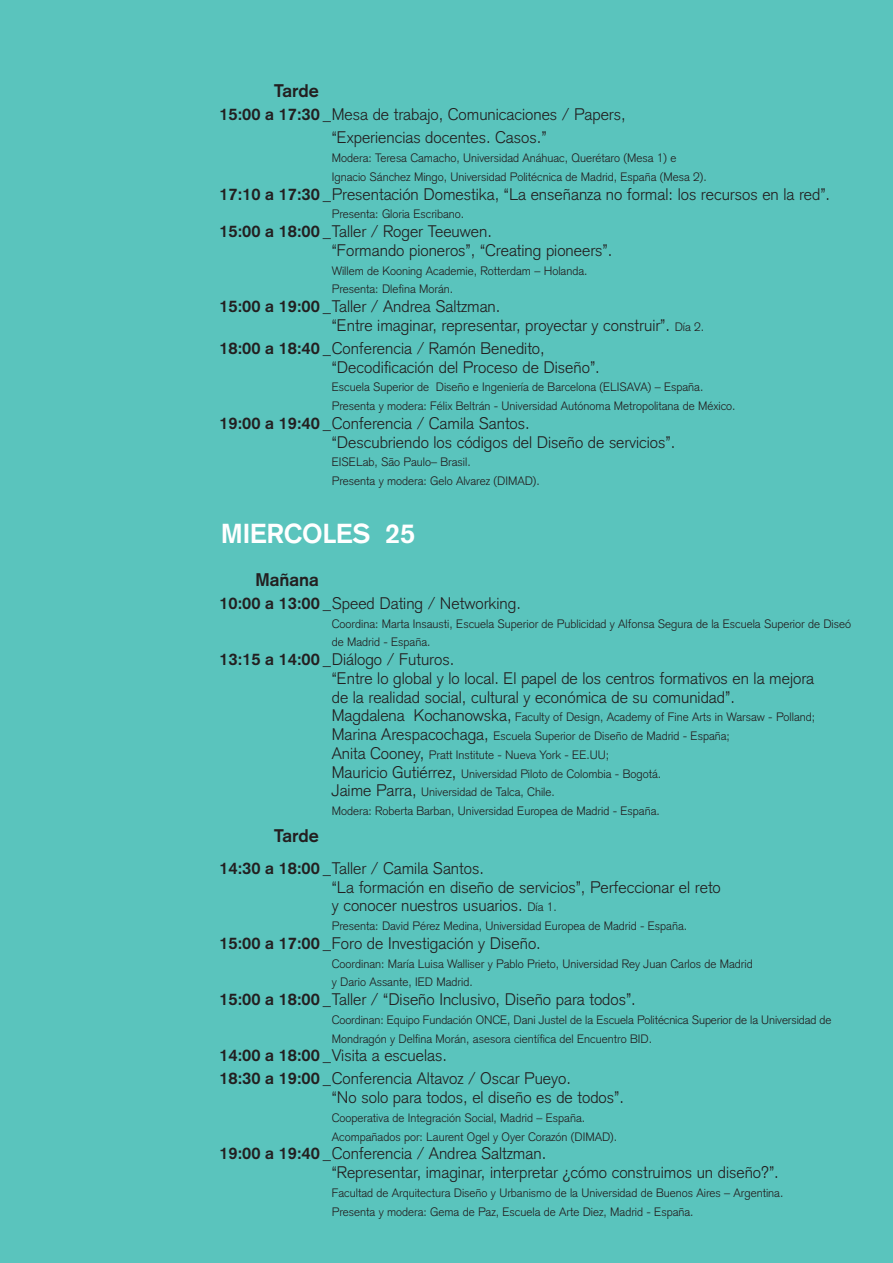
<style>
.page{position:relative;width:893px;height:1263px;background:#5ac4bd}
.page>*{position:absolute;margin:0;border:0;box-sizing:border-box;transform-origin:0 0}
.Días_semana{font:700 27px "Akzidenz Grotesk";color:#fff}
.mañana_y_tarde{font:700 18px "Akzidenz Grotesk";color:#231f20}
.texto_programa{font:300 16.5px/18.8px "Akzidenz Grotesk";color:#231f20}
.mañana_y_tarde-2{font:300 16.5px/18.8px "Akzidenz Grotesk";color:#231f20}
.texto_programa-2{font:300 12px/18.8px "Akzidenz Grotesk";color:#231f20}
.s1{font-weight:700}
.s2{font-size:12px}
.s3{font-size:16.5px}
</style>
<div class="page">
<p class="mañana_y_tarde" style="left:274px;top:80px;width:46px">Tarde</p>
<p class="texto_programa" style="left:219px;top:105px;width:408px"><span class="s1">15:00 a 17:30 _</span>Mesa de trabajo, Comunicaciones / Papers,</p>
<p class="texto_programa" style="left:332px;top:128px;width:216px">“Experiencias docentes. Casos.”</p>
<p class="texto_programa-2" style="left:332px;top:149px;width:346px">Modera: Teresa Camacho, Universidad Anáhuac, Querétaro (Mesa 1) e</p>
<p class="texto_programa-2" style="left:332px;top:167px;width:376px">Ignacio Sánchez Mingo, Universidad Politécnica de Madrid, España (Mesa 2).</p>
<p class="texto_programa" style="left:219px;top:185px;width:612px"><span class="s1">17:10 a 17:30 _</span>Presentación Domestika, “La enseñanza no formal: los recursos en la red”.</p>
<p class="texto_programa-2" style="left:332px;top:205px;width:134px">Presenta: Gloria Escribano.</p>
<p class="texto_programa" style="left:332px;top:222px;width:282px;text-indent:-112px"><span class="s1">15:00 a 18:00 _</span>Taller / Roger Teeuwen.<br>“Formando pioneros”, “Creating pioneers”.</p>
<p class="texto_programa-2" style="left:332px;top:261px;width:257px">Willem de Kooning Academie, Rotterdam – Holanda.</p>
<p class="texto_programa-2" style="left:332px;top:280px;width:123px">Presenta: Dlefina Morán.</p>
<p class="texto_programa" style="left:332px;top:297px;width:374px;text-indent:-112px"><span class="s1">15:00 a 19:00 _</span>Taller / Andrea Saltzman.<br>“Entre imaginar, representar, proyectar y construir”. <span class="s2">Día 2.</span></p>
<p class="texto_programa" style="left:332px;top:339px;width:270px;text-indent:-112px"><span class="s1">18:00 a 18:40 _</span>Conferencia / Ramón Benedito, “Decodificación del Proceso de Diseño”.</p>
<p class="texto_programa-2" style="left:332px;top:378px;width:373px">Escuela Superior de Diseño e Ingeniería de Barcelona (ELISAVA) – España.</p>
<p class="texto_programa-2" style="left:332px;top:397px;width:405px">Presenta y modera: Félix Beltrán - Universidad Autónoma Metropolitana de México.</p>
<p class="texto_programa" style="left:332px;top:414px;width:345px;text-indent:-112px"><span class="s1">19:00 a 19:40 _</span>Conferencia / Camila Santos.<br>“Descubriendo los códigos del Diseño de servicios”.</p>
<p class="texto_programa-2" style="left:332px;top:453px;width:140px">EISELab, São Paulo– Brasil.</p>
<p class="texto_programa-2" style="left:332px;top:472px;width:209px">Presenta y modera: Gelo Alvarez (DIMAD).</p>
<p class="Días_semana" style="left:221px;top:517px;width:196px">MIERCOLES 25</p>
<p class="mañana_y_tarde" style="left:256px;top:569px;width:65px">Mañana</p>
<p class="texto_programa" style="left:219px;top:594px;width:303px"><span class="s1">10:00 a 13:00 _</span>Speed Dating / Networking.</p>
<p class="texto_programa-2" style="left:332px;top:614px;width:521px">Coordina: Marta Insausti, Escuela Superior de Publicidad y Alfonsa Segura de la Escuela Superior de Diseó de Madrid - España.</p>
<p class="texto_programa" style="left:332px;top:650px;width:484px;text-indent:-112px"><span class="s1">13:15 a 14:00 _</span>Diálogo / Futuros.<br>“Entre lo global y lo local. El papel de los centros formativos en la mejora de la realidad social, cultural y económica de su comunidad”.</p>
<p class="texto_programa-2" style="left:332px;top:708px;width:485px"><span class="s3">Magdalena Kochanowska,</span> Faculty of Design, Academy of Fine Arts in Warsaw - Polland;<br><span class="s3">Marina Arespacochaga,</span> Escuela Superior de Diseño de Madrid - España;<br><span class="s3">Anita Cooney,</span> Pratt Institute - Nueva York - EE.UU;</p>
<p class="texto_programa-2" style="left:332px;top:764px;width:331px"><span class="s3">Mauricio Gutiérrez,</span> Universidad Piloto de Colombia - Bogotá.</p>
<p class="texto_programa-2" style="left:332px;top:783px;width:225px"><span class="s3">Jaime Parra,</span> Universidad de Talca, Chile.</p>
<p class="texto_programa-2" style="left:332px;top:802px;width:329px">Modera: Roberta Barban, Universidad Europea de Madrid - España.</p>
<p class="mañana_y_tarde" style="left:274px;top:825px;width:46px">Tarde</p>
<p class="mañana_y_tarde-2" style="left:332px;top:859px;width:391px;text-indent:-112px"><span class="s1">14:30 a 18:00 _</span>Taller / Camila Santos.<br>“La formación en diseño de servicios”, Perfeccionar el reto y conocer nuestros usuarios. <span class="s2">Día 1.</span></p>
<p class="texto_programa-2" style="left:332px;top:917px;width:357px">Presenta: David Pérez Medina, Universidad Europea de Madrid - España.</p>
<p class="texto_programa" style="left:219px;top:934px;width:323px"><span class="s1">15:00 a 17:00 _</span>Foro de Investigación y Diseño.</p>
<p class="texto_programa-2" style="left:332px;top:954px;width:422px">Coordinan: María Luisa Walliser y Pablo Prieto, Universidad Rey Juan Carlos de Madrid</p>
<p class="texto_programa-2" style="left:332px;top:973px;width:142px">y Dario Assante, IED Madrid.</p>
<p class="texto_programa" style="left:219px;top:990px;width:418px"><span class="s1">15:00 a 18:00 _</span>Taller / “Diseño Inclusivo, Diseño para todos”.</p>
<p class="texto_programa-2" style="left:332px;top:1010px;width:501px">Coordinan: Equipo Fundación ONCE, Dani Justel de la Escuela Politécnica Superior de la Universidad de<br>Mondragón y Delfina Morán, asesora científica del Encuentro BID.</p>
<p class="texto_programa" style="left:219px;top:1046px;width:229px"><span class="s1">14:00 a 18:00 _</span>Visita a escuelas.</p>
<p class="texto_programa" style="left:332px;top:1069px;width:294px;text-indent:-112px"><span class="s1">18:30 a 19:00 _</span>Conferencia Altavoz / Oscar Pueyo.<br>“No solo para todos, el diseño es de todos”.</p>
<p class="texto_programa-2" style="left:332px;top:1108px;width:287px">Cooperativa de Integración Social, Madrid – España.<br>Acompañados por: Laurent Ogel y Oyer Corazón (DIMAD).</p>
<p class="texto_programa" style="left:332px;top:1144px;width:449px;text-indent:-112px"><span class="s1">19:00 a 19:40 _</span>Conferencia / Andrea Saltzman.<br>“Representar, imaginar, interpretar ¿cómo construimos un diseño?”.</p>
<p class="texto_programa-2" style="left:332px;top:1183px;width:453px">Facultad de Arquitectura Diseño y Urbanismo de la Universidad de Buenos Aires – Argentina.<br>Presenta y modera: Gema de Paz, Escuela de Arte Diez, Madrid - España.</p>
</div>
